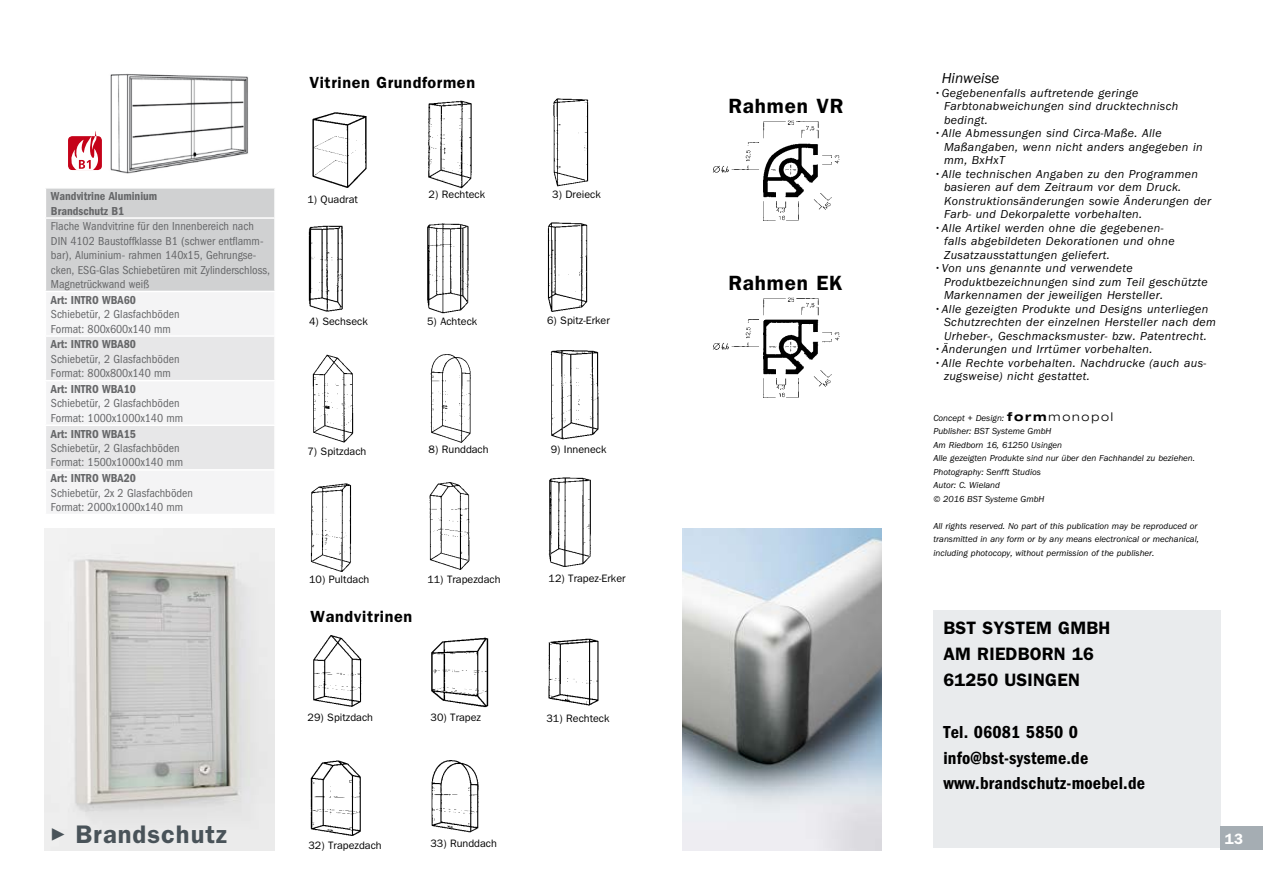
<style>
.page{position:relative;width:1263px;height:893px;background:#fff}
.page>*{position:absolute;margin:0;border:0;box-sizing:border-box;transform-origin:0 0}
.t1{font:600 25.5px "Franklin Gothic LT";letter-spacing:.04em;color:#495359}
.t2{font:600 20.7px "Franklin Gothic LT";letter-spacing:.04em;color:#000}
.t3{font:600 condensed 18px/25.8px "Franklin Gothic LT";letter-spacing:.01em;color:#000}
.t4{font:600 18px/25.8px "Franklin Gothic LT";letter-spacing:.01em;color:#000}
.t5{font:600 16.2px "Franklin Gothic LT";letter-spacing:.04em;color:#000}
.t6{font:italic 15px "Franklin Gothic LT";color:#000}
.t7{font:600 15px "Franklin Gothic LT";color:#fff}
.t8{font:italic 12px/13.5px "Franklin Gothic LT";letter-spacing:.03em;color:#000}
.t9{font:condensed 12px/14.4px "Franklin Gothic LT";color:#666769}
.t10{font:600 condensed 12px/14.4px "Franklin Gothic LT";color:#666769}
.t11{font:10.8px "Franklin Gothic LT";color:#000}
.t12{font:italic 9px/13.5px "Franklin Gothic LT";color:#000}
.s1{font-family:"Helvetica Neue";font-weight:700;font-style:normal;font-stretch:expanded;font-size:12px}
.s2{font-family:"Helvetica Neue";font-weight:300;font-style:normal;font-stretch:expanded;font-size:12px}
</style>
<div class="page">
<img style="left:45px;top:529px;width:229px;height:321px">
<div style="left:47px;top:293px;width:227px;height:220px;background:#f4f4f5"></div>
<svg style="left:46px;top:337px;width:228px;height:132px"></svg>
<div style="left:46px;top:189px;width:228px;height:102px;background:#d0d1d2"></div>
<hr style="left:45px;top:335px;width:231px;height:2px;background:#fff">
<hr style="left:45px;top:380px;width:231px;height:1px;background:#fff">
<hr style="left:45px;top:424px;width:231px;height:2px;background:#fff">
<hr style="left:45px;top:469px;width:231px;height:2px;background:#fff">
<hr style="left:45px;top:217px;width:231px;height:2px;background:#fff">
<svg style="left:68px;top:131px;width:34px;height:39px"></svg>
<img style="left:110px;top:74px;width:138px;height:100px">
<img style="left:682px;top:529px;width:200px;height:321px">
<div style="left:933px;top:610px;width:287px;height:237px;background:#e9ebed"></div>
<img style="left:312px;top:112px;width:55px;height:76px">
<img style="left:428px;top:100px;width:44px;height:89px">
<img style="left:553px;top:98px;width:36px;height:89px">
<img style="left:308px;top:225px;width:35px;height:87px">
<img style="left:427px;top:223px;width:42px;height:91px">
<img style="left:547px;top:222px;width:41px;height:90px">
<img style="left:548px;top:477px;width:43px;height:90px">
<img style="left:550px;top:350px;width:49px;height:89px">
<img style="left:312px;top:354px;width:42px;height:89px">
<img style="left:431px;top:354px;width:40px;height:89px">
<img style="left:310px;top:483px;width:42px;height:89px">
<img style="left:429px;top:482px;width:41px;height:88px">
<img style="left:313px;top:635px;width:49px;height:72px">
<img style="left:431px;top:760px;width:48px;height:73px">
<img style="left:548px;top:638px;width:51px;height:68px">
<img style="left:431px;top:637px;width:58px;height:71px">
<img style="left:310px;top:760px;width:51px;height:76px">
<img style="left:713px;top:297px;width:127px;height:101px">
<img style="left:713px;top:120px;width:127px;height:101px">
<div style="left:1220px;top:826px;width:43px;height:24px;background:#a5adb3"></div>
<h3 class="t5" style="left:309px;top:73px;width:167px">Vitrinen Grundformen</h3>
<p class="t10" style="left:51px;top:189px;width:108px">Wandvitrine Aluminium<br>Brandschutz B1</p>
<p class="t9" style="left:51px;top:219px;width:221px">Flache Wandvitrine für den Innenbereich nach DIN 4102 Baustoffklasse B1 (schwer entflamm&shy;bar), Aluminium- rahmen 140x15, Gehrungse&shy;cken, ESG-Glas Schiebetüren mit Zylinderschloss, Magnetrückwand weiß</p>
<p class="t10" style="left:51px;top:293px;width:87px">Art: INTRO WBA60</p>
<p class="t9" style="left:51px;top:307px;width:130px">Schiebetür, 2 Glasfachböden<br>Format: 800x600x140 mm</p>
<p class="t10" style="left:51px;top:337px;width:87px">Art: INTRO WBA80</p>
<p class="t9" style="left:51px;top:352px;width:130px">Schiebetür, 2 Glasfachböden<br>Format: 800x800x140 mm</p>
<p class="t10" style="left:51px;top:382px;width:87px">Art: INTRO WBA10</p>
<p class="t9" style="left:51px;top:396px;width:134px">Schiebetür, 2 Glasfachböden<br>Format: 1000x1000x140 mm</p>
<p class="t10" style="left:51px;top:427px;width:87px">Art: INTRO WBA15</p>
<p class="t9" style="left:51px;top:441px;width:134px">Schiebetür, 2 Glasfachböden<br>Format: 1500x1000x140 mm</p>
<p class="t10" style="left:51px;top:471px;width:87px">Art: INTRO WBA20</p>
<p class="t9" style="left:51px;top:486px;width:144px">Schiebetür, 2x 2 Glasfachböden<br>Format: 2000x1000x140 mm</p>
<p class="t11" style="left:307px;top:193px;width:52px">1) Quadrat</p>
<p class="t11" style="left:429px;top:188px;width:58px">2) Rechteck</p>
<p class="t11" style="left:552px;top:188px;width:50px">3) Dreieck</p>
<p class="t11" style="left:309px;top:315px;width:60px">4) Sechseck</p>
<p class="t11" style="left:427px;top:315px;width:52px">5) Achteck</p>
<p class="t11" style="left:547px;top:314px;width:64px">6) Spitz-Erker</p>
<p class="t11" style="left:307px;top:445px;width:60px">7) Spitzdach</p>
<p class="t11" style="left:429px;top:443px;width:62px">8) Runddach</p>
<p class="t11" style="left:551px;top:443px;width:57px">9) Inneneck</p>
<p class="t11" style="left:309px;top:573px;width:62px">10) Pultdach</p>
<p class="t11" style="left:427px;top:573px;width:75px">11) Trapezdach</p>
<h3 class="t5" style="left:310px;top:607px;width:103px">Wandvitrinen</h3>
<p class="t11" style="left:549px;top:572px;width:79px">12) Trapez-Erker</p>
<p class="t11" style="left:308px;top:711px;width:67px">29) Spitzdach</p>
<p class="t11" style="left:431px;top:711px;width:52px">30) Trapez</p>
<p class="t11" style="left:546px;top:712px;width:65px">31) Rechteck</p>
<h1 class="t1" style="left:50px;top:819px;width:178px">✓ Brandschutz</h1>
<p class="t11" style="left:308px;top:839px;width:75px">32) Trapezdach</p>
<p class="t11" style="left:430px;top:837px;width:68px">33) Runddach</p>
<h2 class="t2" style="left:728px;top:94px;width:116px">Rahmen VR</h2>
<h2 class="t2" style="left:728px;top:271px;width:116px">Rahmen EK</h2>
<p class="t6" style="left:942px;top:70px;width:59px">Hinweise</p>
<p class="t8" style="left:944px;top:86px;width:236px;text-indent:-11px">•Gegebenenfalls auftretende geringe<br>Farbtonabweichungen sind drucktechnisch bedingt.</p>
<p class="t8" style="left:944px;top:127px;width:260px;text-indent:-11px">•Alle Abmessungen sind Circa-Maße. Alle<br>Maßangaben, wenn nicht anders angegeben in mm, BxHxT</p>
<p class="t8" style="left:944px;top:167px;width:269px;text-indent:-11px">•Alle technischen Angaben zu den Programmen basieren auf dem Zeitraum vor dem Druck.<br>Konstruktionsänderungen sowie Änderungen der Farb- und Dekorpalette vorbehalten.</p>
<p class="t8" style="left:944px;top:221px;width:232px;text-indent:-11px">•Alle Artikel werden ohne die gegebenen&shy;falls abgebildeten Dekorationen und ohne<br>Zusatzausstattungen geliefert.</p>
<p class="t8" style="left:944px;top:262px;width:265px;text-indent:-11px">•Von uns genannte und verwendete<br>Produktbezeichnungen sind zum Teil geschützte<br>Markennamen der jeweiligen Hersteller.</p>
<p class="t8" style="left:944px;top:302px;width:273px;text-indent:-11px">•Alle gezeigten Produkte und Designs unterliegen<br>Schutzrechten der einzelnen Hersteller nach dem<br>Urheber-, Geschmacksmuster- bzw. Patentrecht.</p>
<p class="t8" style="left:933px;top:343px;width:221px">•Änderungen und Irrtümer vorbehalten.</p>
<p class="t8" style="left:944px;top:356px;width:264px;text-indent:-11px">•Alle Rechte vorbehalten. Nachdrucke (auch aus&shy;zugsweise) nicht gestattet.</p>
<p class="t12" style="left:933px;top:411px;width:263px">Concept + Design: <span class="s1">form</span><span class="s2">monopol<br></span>Publisher: BST Systeme GmbH<br>Am Riedborn 16, 61250 Usingen<br>Alle gezeigten Produkte sind nur über den Fachhandel zu beziehen.<br>Photography: Senfft Studios<br>Autor: C. Wieland<br>© 2016 BST Systeme GmbH</p>
<p class="t12" style="left:933px;top:519px;width:267px">All rights reserved. No part of this publication may be reproduced or transmitted in any form or by any means electronical or mechanical, including photocopy, without permission of the publisher.</p>
<h3 class="t4" style="left:943px;top:615px;width:168px;text-indent:115px">GmbH<br>Am Riedborn 16<br>61250 Usingen</h3>
<h3 class="t3" style="left:943px;top:719px;width:203px">Tel. 06081 5850 0 info@bst-systeme.de www.brandschutz-moebel.de</h3>
<h3 class="t4" style="left:943px;top:615px;width:74px">BST System</h3>
<p class="t7" style="left:1225px;top:830px;width:20px">13</p>
</div>
